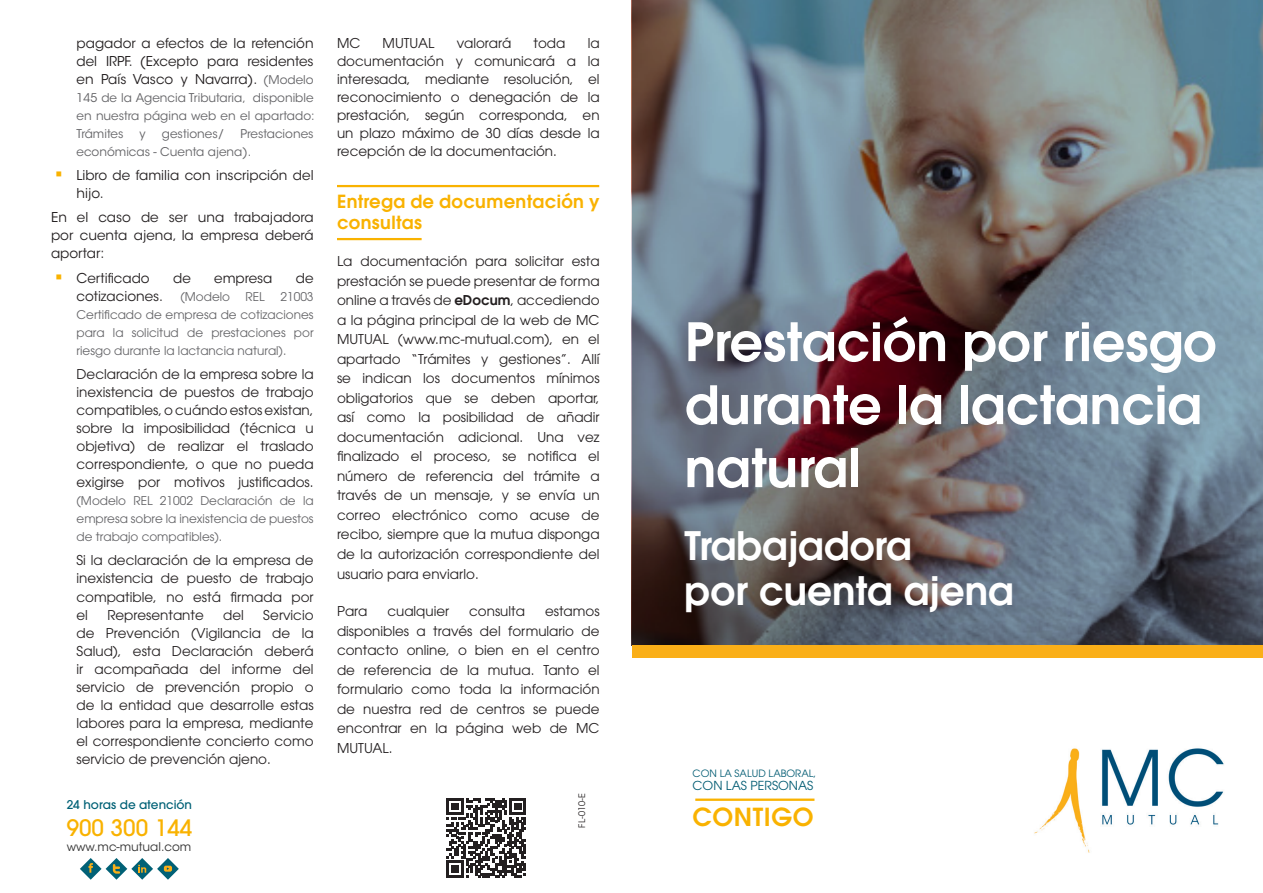
<style>
.page{position:relative;width:1263px;height:893px;background:#fff}
.page>*{position:absolute;margin:0;border:0;box-sizing:border-box;transform-origin:0 0}
.t1{font:600 52.5px/63px "ITC Avant Garde Std";color:#fff}
.t2{font:600 39px "ITC Avant Garde Std";color:#fff}
.t3{font:600 24.75px "ITC Avant Garde Std";letter-spacing:.025em;color:#f9b200}
.t4{font:500 22.5px "ITC Avant Garde Std";color:#f9b200}
.párrafo_TÍTULO_2{font:600 18px/21px "ITC Avant Garde Std";letter-spacing:.02em;color:#f9b200}
.estilo_de_párrafo_de{font:13.5px/18px "ITC Avant Garde Pro";color:#231f20;text-align:justify}
.Estilo_de_párrafo_1{font:13.5px/19.5px "ITC Avant Garde Pro";color:#231f20;text-align:justify}
.estilo_de_párrafo_de-2{font:13.5px/18px "ITC Avant Garde Std";color:#231f20;text-align:justify}
.t5{font:12.3px "ITC Avant Garde Pro";color:#005b72}
.estilo_de_párrafo_de-3{font:12px/18px "ITC Avant Garde Pro";color:#636366;text-align:justify}
.t6{font:12px/18px "ITC Avant Garde Std";color:#636366;text-align:justify}
.t7{font:500 12px "ITC Avant Garde Std";color:#016176}
.t8{font:12px "ITC Avant Garde Std";color:#333}
.t9{font:10.05px "ITC Avant Garde Pro";color:#005b72}
.t10{font:9px "ITC Avant Garde Pro";color:#231f20}
.s1{font-size:12px;color:#636366}
.s2{font-family:"ITC Avant Garde Std";font-weight:600}
</style>
<div class="page">
<hr style="left:337px;top:185px;width:262px;height:2px;background:#f9b200">
<hr style="left:337px;top:238px;width:85px;height:2px;background:#f9b200">
<svg style="left:633px;top:0;width:630px;height:645px;background:#6a7079"></svg>
<img style="left:1034px;top:748px;width:190px;height:105px">
<hr style="left:695px;top:798px;width:119px;height:3px;background:#f9b200">
<div style="left:633px;top:645px;width:630px;height:13px;background:#faaf18"></div>
<svg style="left:447px;top:798px;width:79px;height:80px"></svg>
<svg style="left:80px;top:858px;width:99px;height:22px"></svg>
<p class="estilo_de_párrafo_de-2" style="left:77px;top:34px;width:239px">pagador a efectos de la retención del IRPF. (Excepto para residentes en País Vasco y Navarra). <span class="s1">(Modelo</span></p>
<p class="t6" style="left:77px;top:88px;width:240px">145 de la Agencia Tributaria, disponible en nuestra página web en el apartado:<br>Trámites</p>
<p class="t6" style="left:77px;top:124px;width:239px;text-indent:164px">Prestaciones económicas - Cuenta ajena).</p>
<p class="estilo_de_párrafo_de-2" style="left:77px;top:166px;width:239px">Libro de familia con inscripción del hijo.</p>
<p class="estilo_de_párrafo_de-2" style="left:51px;top:209px;width:264px">En el caso de ser una trabajadora por cuenta ajena, la empresa deberá aportar:</p>
<p class="estilo_de_párrafo_de-2" style="left:77px;top:269px;width:75px">Certificado</p>
<p class="estilo_de_párrafo_de-2" style="left:173px;top:269px;width:19px">de</p>
<p class="estilo_de_párrafo_de-2" style="left:214px;top:269px;width:60px">empresa</p>
<p class="estilo_de_párrafo_de-2" style="left:296px;top:269px;width:19px">de</p>
<p class="estilo_de_párrafo_de-2" style="left:77px;top:287px;width:88px">cotizaciones.</p>
<p class="estilo_de_párrafo_de-3" style="left:180px;top:287px;width:51px">(Modelo</p>
<p class="estilo_de_párrafo_de-3" style="left:246px;top:287px;width:21px">REL</p>
<p class="t6" style="left:140px;top:124px;width:8px">y</p>
<p class="t6" style="left:162px;top:124px;width:64px">gestiones/</p>
<p class="estilo_de_párrafo_de-3" style="left:77px;top:287px;width:239px;text-indent:204px">21003<br>Certificado de empresa de cotizaciones para la solicitud de prestaciones por riesgo durante la lactancia natural).</p>
<p class="estilo_de_párrafo_de" style="left:77px;top:365px;width:239px">Declaración de la empresa sobre la inexistencia de puestos de trabajo compatibles, o cuándo estos existan, sobre la imposibilidad (técnica u objetiva) de realizar el traslado correspondiente, o que no pueda exigirse por motivos justificados.</p>
<p class="estilo_de_párrafo_de-3" style="left:77px;top:492px;width:239px">(Modelo REL 21002 Declaración de la empresa sobre la inexistencia de puestos de trabajo compatibles).</p>
<p class="estilo_de_párrafo_de" style="left:77px;top:551px;width:239px">Si la declaración de la empresa de inexistencia de puesto de trabajo compatible, no está firmada por el</p>
<p class="estilo_de_párrafo_de" style="left:77px;top:605px;width:239px;text-indent:187px">Servicio de Prevención (Vigilancia de la Salud), esta Declaración deberá ir acompañada del informe del servicio de prevención propio o de la entidad que desarrolle estas labores para la empresa, mediante el correspondiente concierto como servicio de prevención ajeno.</p>
<p class="estilo_de_párrafo_de" style="left:107px;top:605px;width:98px">Representante</p>
<p class="estilo_de_párrafo_de" style="left:223px;top:605px;width:22px">del</p>
<p class="t7" style="left:67px;top:797px;width:127px">24 horas de atención</p>
<p class="t4" style="left:67px;top:813px;width:127px">900 300 144</p>
<p class="t8" style="left:67px;top:839px;width:126px">www.mc-mutual.com</p>
<p class="estilo_de_párrafo_de" style="left:337px;top:33px;width:25px">MC</p>
<p class="estilo_de_párrafo_de" style="left:383px;top:33px;width:53px">MUTUAL</p>
<p class="estilo_de_párrafo_de" style="left:457px;top:33px;width:56px">valorará</p>
<p class="estilo_de_párrafo_de" style="left:534px;top:33px;width:33px">toda</p>
<p class="estilo_de_párrafo_de" style="left:337px;top:33px;width:264px;text-indent:251px">la documentación y comunicará a la interesada, mediante resolución, el reconocimiento o denegación de la prestación, según corresponda, en un plazo máximo de 30 días desde la recepción de la documentación.</p>
<p class="párrafo_TÍTULO_2" style="left:337px;top:191px;width:264px">Entrega de documentación y consultas</p>
<p class="Estilo_de_párrafo_1" style="left:337px;top:252px;width:264px">La documentación para solicitar esta prestación se puede presentar de forma online a través de <span class="s2">eDocum</span>, accediendo a la página principal de la web de MC MUTUAL (www.mc-mutual.com), en el apartado “Trámites y gestiones”. Allí se indican los documentos mínimos obligatorios que se deben aportar, así como la posibilidad de añadir documentación adicional. Una vez finalizado el proceso, se notifica el número de referencia del trámite a través de un mensaje, y se envía un correo electrónico como acuse de recibo, siempre que la mutua disponga de la autorización correspondiente del usuario para enviarlo.</p>
<p class="Estilo_de_párrafo_1" style="left:337px;top:601px;width:32px">Para</p>
<p class="Estilo_de_párrafo_1" style="left:387px;top:601px;width:63px">cualquier</p>
<p class="Estilo_de_párrafo_1" style="left:469px;top:601px;width:57px">consulta</p>
<p class="Estilo_de_párrafo_1" style="left:337px;top:601px;width:264px;text-indent:208px">estamos disponibles a través del formulario de contacto online, o bien en el centro de referencia de la mutua. Tanto el formulario como toda la información de nuestra red de centros se puede encontrar en la página web de MC MUTUAL.</p>
<p class="t10" style="left:576px;top:827px;width:36px;rotate:-90deg">FL-010-E</p>
<p class="t1" style="left:685px;top:309px;width:533px">Prestación por riesgo durante la lactancia natural</p>
<p class="t2" style="left:685px;top:521px;width:229px">Trabajadora</p>
<p class="t2" style="left:685px;top:566px;width:331px">por cuenta ajena</p>
<p class="t9" style="left:692px;top:767px;width:125px">CON LA SALUD LABORAL,</p>
<p class="t5" style="left:692px;top:778px;width:122px">CON LAS PERSONAS</p>
<p class="t3" style="left:692px;top:801px;width:123px">CONTIGO</p>
</div>
